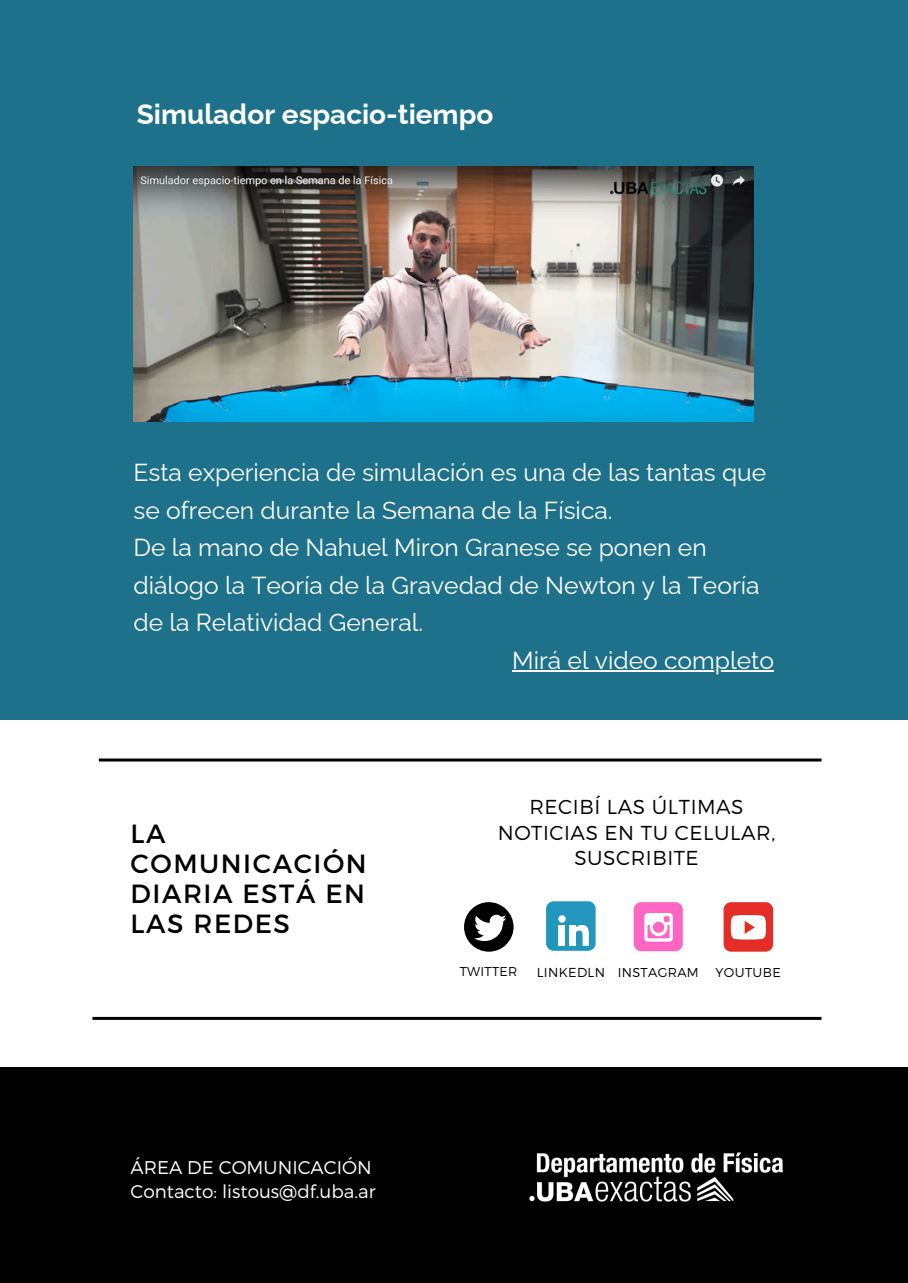
<style>
.page{position:relative;width:908px;height:1283px;background:#fff}
.page>*{position:absolute;margin:0;border:0;box-sizing:border-box;transform-origin:0 0}
.t1{font:700 28px "Raleway";color:#fff}
.t2{font:26.2px/30px "Montserrat";letter-spacing:.06em;color:#000}
.t3{font:24.6px/37.6px "Raleway";color:#fff}
.t4{font:300 20.2px/25.6px "Montserrat";letter-spacing:.03em;color:#000;text-align:center}
.t5{font:300 18.4px/24.6px "Montserrat";color:#fff}
.t6{font:300 13px "Montserrat";letter-spacing:.03em;color:#000}
.t7{font:300 12.8px "Montserrat";letter-spacing:.03em;color:#000}
</style>
<div class="page">
<div style="left:0;top:1067px;width:908px;height:215px;background:#000"></div>
<img style="left:529px;top:1152px;width:254px;height:50px">
<div style="left:723px;top:902px;width:50px;height:49px;background:#e52d27;border-radius:8px"></div>
<svg style="left:730px;top:915px;width:35px;height:24px"></svg>
<div style="left:546px;top:901px;width:49px;height:49px;background:#2197bd;border-radius:8px"></div>
<svg style="left:558px;top:915px;width:7px;height:7px"></svg>
<div style="left:558px;top:925px;width:7px;height:20px;background:#fff"></div>
<div style="left:569px;top:925px;width:6px;height:20px;background:#fff"></div>
<svg style="left:575px;top:925px;width:14px;height:20px"></svg>
<div style="left:633px;top:902px;width:49px;height:49px;background:#ff66c4;border-radius:7px"></div>
<svg style="left:644px;top:913px;width:29px;height:28px"></svg>
<hr style="left:99px;top:758px;width:722px;height:3px;background:#000">
<hr style="left:92px;top:1017px;width:729px;height:3px;background:#000">
<div style="left:0;top:0;width:907px;height:719px;background:#1e718b"></div>
<img style="left:133px;top:166px;width:620px;height:255px">
<svg style="left:464px;top:902px;width:49px;height:49px"></svg>
<hr style="left:512px;top:670px;width:262px;height:1px;background:#fff">
<p class="t1" style="left:137px;top:98px;width:358px">Simulador espacio-tiempo</p>
<p class="t3" style="left:133px;top:453px;width:634px">Esta experiencia de simulación es una de las tantas que se ofrecen durante la Semana de la Física.<br>De la mano de Nahuel Miron Granese se ponen en diálogo la Teoría de la Gravedad de Newton y la Teoría de la Relatividad General.</p>
<p class="t3" style="left:512px;top:641px;width:263px">Mirá el video completo</p>
<p class="t2" style="left:130px;top:817px;width:238px">LA<br>COMUNICACIÓN<br>DIARIA ESTÁ EN<br>LAS REDES</p>
<p class="t5" style="left:130px;top:1153px;width:246px">ÁREA DE COMUNICACIÓN<br>Contacto: listous@df.uba.ar</p>
<p class="t4" style="left:498px;top:793px;width:279px">RECIBÍ LAS ÚLTIMAS<br>NOTICIAS EN TU CELULAR,<br>SUSCRIBITE</p>
<h1 class="t7" style="left:459px;top:962px;width:59px">TWITTER</h1>
<h4 class="t6" style="left:536px;top:963px;width:70px">LINKEDLN</h4>
<p class="t7" style="left:617px;top:964px;width:83px">INSTAGRAM</p>
<h3 class="t7" style="left:715px;top:964px;width:67px">YOUTUBE</h3>
</div>
